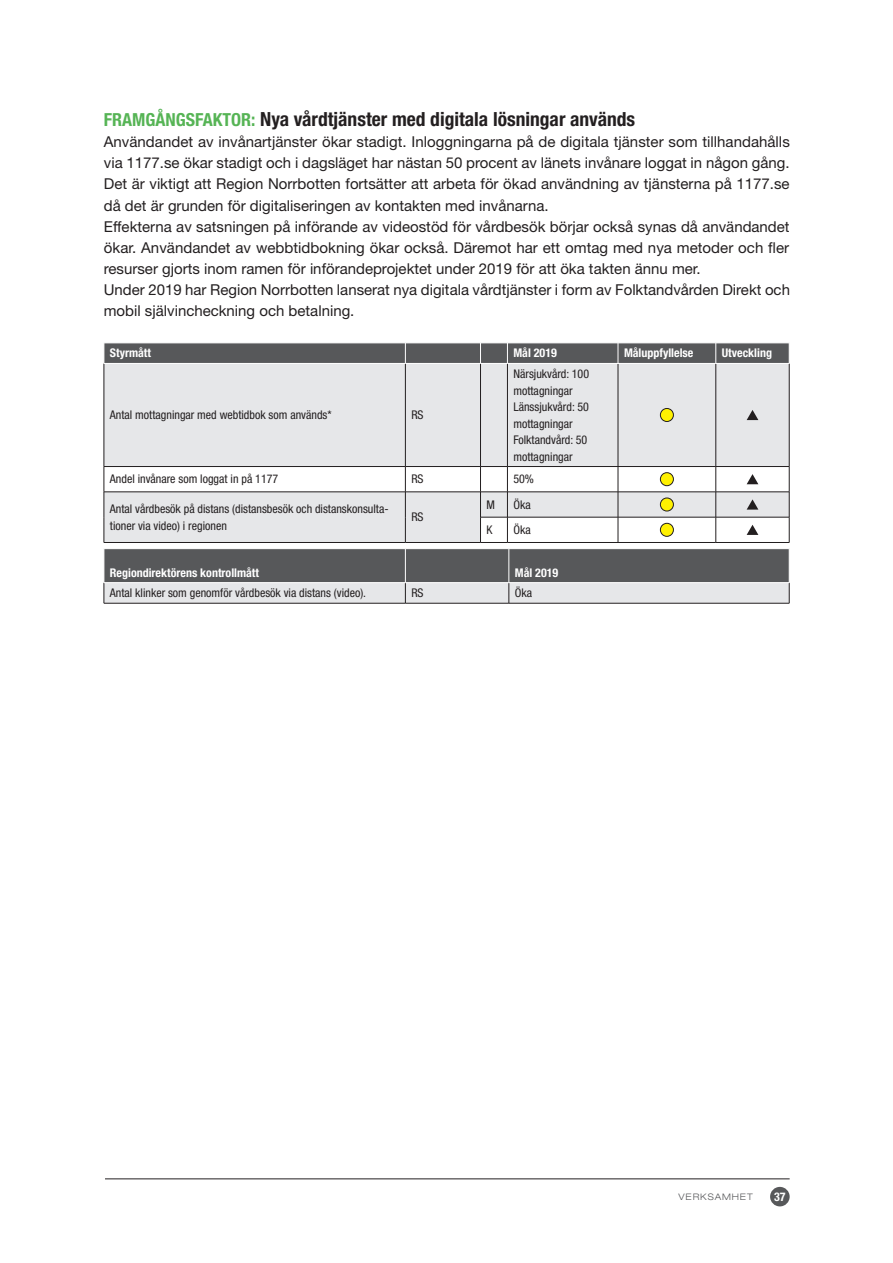
<style>
.page{position:relative;width:893px;height:1263px;background:#fff}
.page>*{position:absolute;margin:0;border:0;box-sizing:border-box;transform-origin:0 0}
.t1{font:700 condensed 19.5px "Helvetica Neue LT Std";color:#231f20}
.Bröd{font:15px/21px "Helvetica Neue LT Std";color:#231f20;text-align:justify}
.Celltext{font:condensed 12px/16.5px "Helvetica Neue LT Std";color:#231f20}
.Tabellrubrik{font:700 condensed 12px "Helvetica Neue LT Std";color:#fff}
.t2{font:300 expanded 9px "Helvetica Neue LT Std";letter-spacing:.1em;color:#57585a}
.s1{font-size:18px;color:#56b455}
</style>
<div class="page">
<div style="left:770px;top:1187px;width:20px;height:19px;background:#57585a;border-radius:50%"></div>
<hr style="left:105px;top:1178px;width:685px;height:1px;background:#231f20">
<svg style="left:105px;top:364px;width:684px;height:178px;fill:#e6e7e9"></svg>
<hr style="left:104px;top:363px;width:1px;height:103px;background:#231f20">
<hr style="left:405px;top:363px;width:1px;height:103px;background:#231f20">
<hr style="left:480px;top:363px;width:1px;height:103px;background:#231f20">
<hr style="left:507px;top:363px;width:1px;height:103px;background:#231f20">
<hr style="left:618px;top:363px;width:1px;height:103px;background:#231f20">
<hr style="left:715px;top:363px;width:1px;height:103px;background:#231f20">
<hr style="left:789px;top:363px;width:1px;height:103px;background:#231f20">
<hr style="left:104px;top:466px;width:301px;height:1px;background:#231f20">
<hr style="left:405px;top:466px;width:75px;height:1px;background:#231f20">
<hr style="left:507px;top:466px;width:111px;height:1px;background:#231f20">
<hr style="left:618px;top:466px;width:98px;height:1px;background:#231f20">
<hr style="left:716px;top:466px;width:73px;height:1px;background:#231f20">
<hr style="left:104px;top:492px;width:301px;height:1px;background:#231f20">
<hr style="left:405px;top:492px;width:75px;height:1px;background:#231f20">
<hr style="left:507px;top:492px;width:111px;height:1px;background:#231f20">
<hr style="left:618px;top:492px;width:98px;height:1px;background:#231f20">
<hr style="left:716px;top:492px;width:73px;height:1px;background:#231f20">
<svg style="left:104px;top:467px;width:1px;height:75px"></svg>
<svg style="left:405px;top:467px;width:1px;height:75px"></svg>
<hr style="left:507px;top:517px;width:111px;height:1px;background:#231f20">
<hr style="left:618px;top:517px;width:98px;height:1px;background:#231f20">
<svg style="left:618px;top:467px;width:1px;height:75px"></svg>
<hr style="left:716px;top:517px;width:73px;height:1px;background:#231f20">
<svg style="left:715px;top:467px;width:1px;height:75px"></svg>
<svg style="left:789px;top:467px;width:1px;height:75px"></svg>
<hr style="left:104px;top:542px;width:301px;height:1px;background:#231f20">
<hr style="left:405px;top:542px;width:75px;height:1px;background:#231f20">
<svg style="left:480px;top:466px;width:28px;height:77px"></svg>
<hr style="left:507px;top:542px;width:111px;height:1px;background:#231f20">
<hr style="left:618px;top:542px;width:98px;height:1px;background:#231f20">
<hr style="left:716px;top:542px;width:73px;height:1px;background:#231f20">
<svg style="left:104px;top:343px;width:686px;height:21px;background:#606163"></svg>
<hr style="left:507px;top:363px;width:111px;height:1px;background:#fff">
<hr style="left:618px;top:363px;width:98px;height:1px;background:#fff">
<hr style="left:716px;top:363px;width:73px;height:1px;background:#fff">
<div style="left:660px;top:408px;width:13px;height:13px;background:#fff101;border-radius:50%"></div>
<div style="left:660px;top:408px;width:14px;height:14px;border:1px solid #231f20;border-radius:50%"></div>
<svg style="left:747px;top:410px;width:11px;height:10px"></svg>
<div style="left:660px;top:473px;width:13px;height:13px;background:#fff101;border-radius:50%"></div>
<div style="left:660px;top:472px;width:14px;height:14px;border:1px solid #231f20;border-radius:50%"></div>
<svg style="left:747px;top:474px;width:11px;height:10px"></svg>
<div style="left:660px;top:498px;width:13px;height:13px;background:#fff101;border-radius:50%"></div>
<div style="left:660px;top:498px;width:14px;height:13px;border:1px solid #231f20;border-radius:50%"></div>
<svg style="left:747px;top:499px;width:11px;height:11px"></svg>
<div style="left:660px;top:523px;width:13px;height:13px;background:#fff101;border-radius:50%"></div>
<div style="left:660px;top:523px;width:14px;height:13px;border:1px solid #231f20;border-radius:50%"></div>
<svg style="left:747px;top:525px;width:11px;height:10px"></svg>
<svg style="left:104px;top:549px;width:686px;height:54px;background:#8c8d8f"></svg>
<hr style="left:104px;top:603px;width:301px;height:1px;background:#231f20">
<hr style="left:405px;top:603px;width:104px;height:1px;background:#231f20">
<hr style="left:509px;top:603px;width:280px;height:1px;background:#231f20">
<hr style="left:104px;top:549px;width:1px;height:34px;background:#fff">
<hr style="left:789px;top:549px;width:1px;height:34px;background:#fff">
<hr style="left:104px;top:582px;width:301px;height:1px;background:#fff">
<hr style="left:405px;top:582px;width:104px;height:1px;background:#fff">
<hr style="left:509px;top:582px;width:280px;height:1px;background:#fff">
<h3 class="t1" style="left:104px;top:108px;width:533px"><span class="s1">FRAMGÅNGSFAKTOR:</span> Nya vårdtjänster med digitala lösningar används</h3>
<p class="Bröd" style="left:104px;top:131px;width:687px">Användandet av invånartjänster ökar stadigt. Inloggningarna på de digitala tjänster som tillhandahålls via 1177.se ökar stadigt och i dagsläget har nästan 50 procent av länets invånare loggat in någon gång.<br>Det är viktigt att Region Norrbotten fortsätter att arbeta för ökad användning av tjänsterna på 1177.se då det är grunden för digitaliseringen av kontakten med invånarna.</p>
<p class="Bröd" style="left:104px;top:215px;width:687px">Effekterna av satsningen på införande av videostöd för vårdbesök börjar också synas då användandet ökar. Användandet av webbtidbokning ökar också. Däremot har ett omtag med nya metoder och fler resurser gjorts inom ramen för införandeprojektet under 2019 för att öka takten ännu mer.</p>
<p class="Bröd" style="left:104px;top:279px;width:688px">Under 2019 har Region Norrbotten lanserat nya digitala vårdtjänster i form av Folktandvården Direkt och mobil självincheckning och betalning.</p>
<p class="Tabellrubrik" style="left:110px;top:346px;width:43px">Styrmått</p>
<p class="Tabellrubrik" style="left:513px;top:346px;width:45px">Mål 2019</p>
<p class="Tabellrubrik" style="left:624px;top:346px;width:71px">Måluppfyllelse</p>
<p class="Tabellrubrik" style="left:722px;top:346px;width:52px">Utveckling</p>
<p class="Celltext" style="left:110px;top:407px;width:223px">Antal mottagningar med webtidbok som används*</p>
<p class="Celltext" style="left:411px;top:407px;width:14px">RS</p>
<p class="Celltext" style="left:513px;top:365px;width:77px">Närsjukvård: 100 mottagningar</p>
<p class="Celltext" style="left:513px;top:398px;width:77px">Länssjukvård: 50 mottagningar</p>
<p class="Celltext" style="left:513px;top:431px;width:75px">Folktandvård: 50 mottagningar</p>
<p class="Celltext" style="left:110px;top:471px;width:170px">Andel invånare som loggat in på 1177</p>
<p class="Celltext" style="left:411px;top:471px;width:14px">RS</p>
<p class="Celltext" style="left:513px;top:471px;width:22px">50%</p>
<p class="Celltext" style="left:110px;top:501px;width:280px">Antal vårdbesök på distans (distansbesök och distanskonsulta&shy;tioner via video) i regionen</p>
<p class="Celltext" style="left:411px;top:509px;width:14px">RS</p>
<p class="Celltext" style="left:486px;top:496px;width:10px">M</p>
<p class="Celltext" style="left:513px;top:496px;width:19px">Öka</p>
<p class="Celltext" style="left:486px;top:521px;width:7px">K</p>
<p class="Celltext" style="left:513px;top:521px;width:19px">Öka</p>
<p class="Tabellrubrik" style="left:110px;top:565px;width:151px">Regiondirektörens kontrollmått</p>
<p class="Tabellrubrik" style="left:515px;top:565px;width:45px">Mål 2019</p>
<p class="Celltext" style="left:110px;top:585px;width:258px">Antal klinker som genomför vårdbesök via distans (video).</p>
<p class="Celltext" style="left:411px;top:585px;width:14px">RS</p>
<p class="Celltext" style="left:515px;top:585px;width:19px">Öka</p>
<p class="t2" style="left:678px;top:1191px;width:76px">VERKSAMHET</p>
<p class="Tabellrubrik" style="left:774px;top:1189px;width:13px">37</p>
</div>
